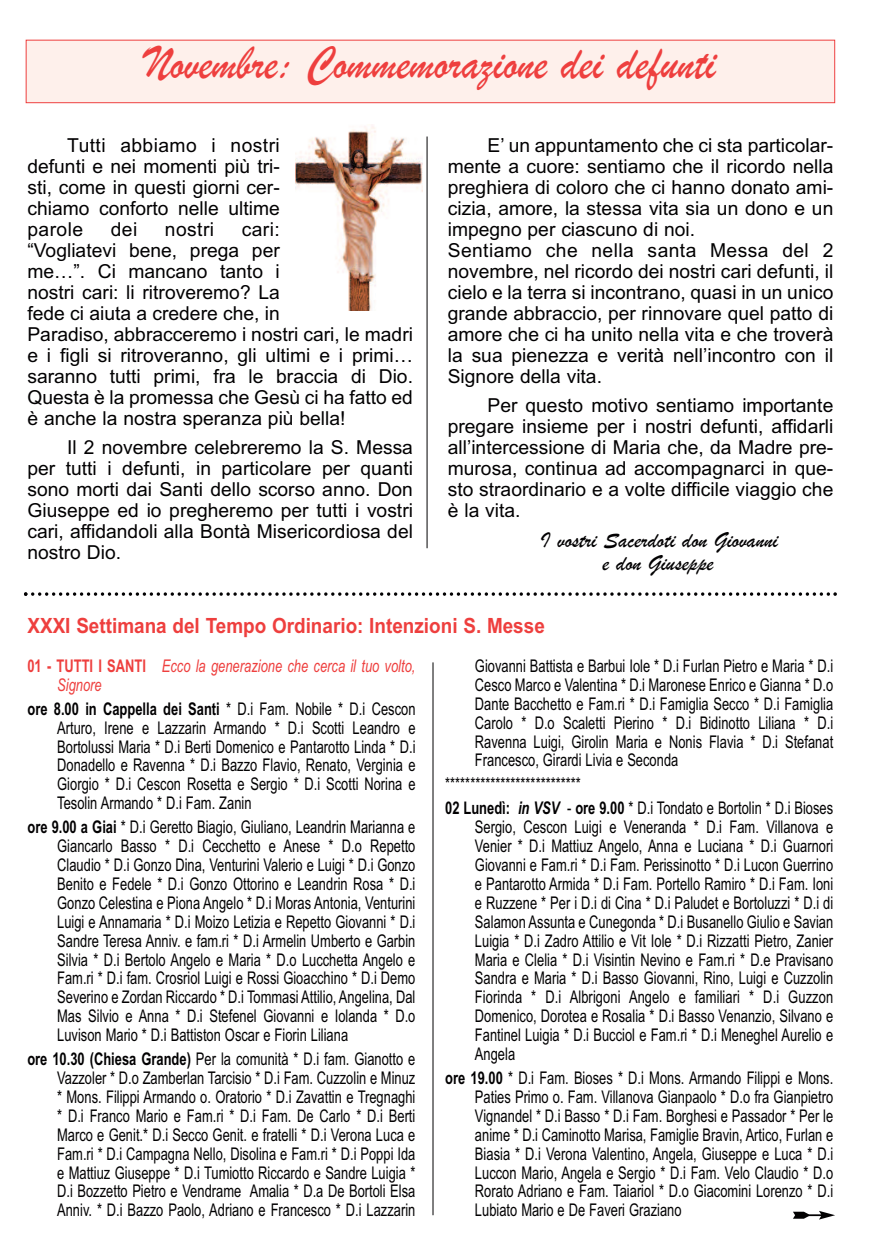
<style>
.page{position:relative;width:874px;height:1241px;background:#fff}
.page>*{position:absolute;margin:0;border:0;box-sizing:border-box;transform-origin:0 0}
.t1{font:49px "Brush Script";color:#ee3f3e;scale:.91 1}
.t2{font:22.75px/22.8px "Brush Script";color:#020102;text-align:center}
.t3{font:700 21px "Arial";color:#ee3f3e;scale:.9 1}
.t4{font:19.25px/21px "Arial";color:#020102;text-align:justify}
.t5{font:17.5px/18.9px "Arial Narrow";color:#020102;text-align:justify;scale:.9 1}
.t6{font:italic 17.5px/18.9px "Arial Narrow";color:#ee3f3e;scale:.9 1}
.s1{font-weight:700;font-style:normal}
.s2{font-weight:700}
.s3{font-weight:700;font-style:italic}
</style>
<div class="page">
<div style="left:27px;top:41px;width:806px;height:61px;background:#fef0eb"></div>
<div style="left:26px;top:40px;width:808px;height:63px;border:1px solid #ee3f3e"></div>
<hr style="left:426px;top:136px;width:1px;height:412px;background:#020102">
<img style="left:295px;top:125px;width:127px;height:185px">
<hr style="left:432px;top:662px;width:1px;height:552px;background:#020102">
<svg style="left:24px;top:592px;width:812px;height:3px"></svg>
<svg style="left:793px;top:1211px;width:41px;height:8px"></svg>
<h1 class="t1" style="left:145px;top:32px;width:628px">Novembre: Commemorazione dei defunti</h1>
<p class="t4" style="left:27px;top:135px;width:254px;text-indent:40px">Tutti abbiamo i nostri defunti e nei momenti più tri&shy;sti, come in questi giorni cer&shy;chiamo conforto nelle ultime parole</p>
<p class="t4" style="left:27px;top:219px;width:387px;text-align:left;text-indent:214px">cari:<br>“Vogliatevi bene, prega per<br>me…”. Ci mancano tanto i<br>nostri cari: li ritroveremo? La<br>fede ci aiuta a credere che, in<br>Paradiso, abbracceremo i nostri cari, le madri e i figli si ritroveranno, gli ultimi e i primi… saranno tutti primi, fra le braccia di Dio.<br>Questa è la promessa che Gesù ci ha fatto ed è anche la nostra speranza più bella!</p>
<p class="t4" style="left:27px;top:436px;width:387px;text-indent:40px">Il 2 novembre celebreremo la S. Messa per tutti i defunti, in particolare per quanti sono morti dai Santi dello scorso anno. Don Giuseppe ed io pregheremo per tutti i vostri cari, affidandoli alla Bontà Misericordiosa del nostro Dio.</p>
<p class="t4" style="left:111px;top:219px;width:28px">dei</p>
<p class="t4" style="left:165px;top:219px;width:51px">nostri</p>
<p class="t4" style="left:447px;top:135px;width:387px;text-align:left;text-indent:40px">E’ un appuntamento che ci sta particolar&shy;mente a cuore: sentiamo che il ricordo nella preghiera di coloro che ci hanno donato ami&shy;cizia, amore, la stessa vita sia un dono e un impegno per ciascuno di noi.<br>Sentiamo che nella santa Messa del 2 novembre, nel ricordo dei nostri cari defunti, il cielo e la terra si incontrano, quasi in un unico grande abbraccio, per rinnovare quel patto di amore che ci ha unito nella vita e che troverà la sua pienezza e verità nell’incontro con il Signore della vita.</p>
<p class="t4" style="left:447px;top:394px;width:387px;text-indent:40px">Per questo motivo sentiamo importante pregare insieme per i nostri defunti, affidarli all’intercessione di Maria che, da Madre pre&shy;murosa, continua ad accompagnarci in que&shy;sto straordinario e a volte difficile viaggio che è la vita.</p>
<h2 class="t2" style="left:540px;top:528px;width:239px">I vostri Sacerdoti don Giovanni e don Giuseppe</h2>
<p class="t3" style="left:27px;top:613px;width:576px">XXXI Settimana del Tempo Ordinario: Intenzioni S. Messe</p>
<p class="t6" style="left:57px;top:656px;width:399px;text-indent:-30px"><span class="s1">01 - TUTTI I SANTI</span> Ecco la generazione che cerca il tuo volto,<br>Signore</p>
<p class="t5" style="left:57px;top:699px;width:399px;text-indent:-30px"><span class="s2">ore 8.00 in Cappella dei Santi</span> * D.i Fam. Nobile * D.i Cescon Arturo, Irene e Lazzarin Armando * D.i Scotti Leandro e Bortolussi Maria * D.i Berti Domenico e Pantarotto Linda * D.i Donadello e Ravenna * D.i Bazzo Flavio, Renato, Verginia e Giorgio * D.i Cescon Rosetta e Sergio * D.i Scotti Norina e Tesolin Armando * D.i Fam. Zanin</p>
<p class="t5" style="left:57px;top:817px;width:399px;text-indent:-30px"><span class="s2">ore 9.00 a Giai</span> * D.i Geretto Biagio, Giuliano, Leandrin Marianna e Giancarlo Basso * D.i Cecchetto e Anese * D.o Repetto Claudio * D.i Gonzo Dina, Venturini Valerio e Luigi * D.i Gonzo Benito e Fedele * D.i Gonzo Ottorino e Leandrin Rosa * D.i Gonzo Celestina e Piona Angelo * D.i Moras Antonia, Venturini Luigi e Annamaria * D.i Moizo Letizia e Repetto Giovanni * D.i Sandre Teresa Anniv. e fam.ri * D.i Armelin Umberto e Garbin Silvia * D.i Bertolo Angelo e Maria * D.o Lucchetta Angelo e Fam.ri * D.i fam. Crosriol Luigi e Rossi Gioacchino * D.i Demo Severino e Zordan Riccardo * D.i Tommasi Attilio, Angelina, Dal Mas Silvio e Anna * D.i Stefenel Giovanni e Iolanda * D.o Luvison Mario * D.i Battiston Oscar e Fiorin Liliana</p>
<p class="t5" style="left:57px;top:1049px;width:399px;text-indent:-30px"><span class="s2">ore 10.30 (Chiesa Grande)</span> Per la comunità * D.i fam. Gianotto e Vazzoler * D.o Zamberlan Tarcisio * D.i Fam. Cuzzolin e Minuz * Mons. Filippi Armando o. Oratorio * D.i Zavattin e Tregnaghi * D.i Franco Mario e Fam.ri * D.i Fam. De Carlo * D.i Berti Marco e Genit.* D.i Secco Genit. e fratelli * D.i Verona Luca e Fam.ri * D.i Campagna Nello, Disolina e Fam.ri * D.i Poppi Ida e Mattiuz Giuseppe * D.i Tumiotto Riccardo e Sandre Luigia * D.i Bozzetto Pietro e Vendrame Amalia * D.a De Bortoli Elsa Anniv. * D.i Bazzo Paolo, Adriano e Francesco * D.i Lazzarin</p>
<p class="t5" style="left:474px;top:656px;width:399px">Giovanni Battista e Barbui Iole * D.i Furlan Pietro e Maria * D.i Cesco Marco e Valentina * D.i Maronese Enrico e Gianna * D.o Dante Bacchetto e Fam.ri * D.i Famiglia Secco * D.i Famiglia Carolo * D.o Scaletti Pierino * D.i Bidinotto Liliana * D.i Ravenna Luigi, Girolin Maria e Nonis Flavia * D.i Stefanat Francesco, Girardi Livia e Seconda</p>
<p class="t5" style="left:445px;top:772px;width:432px;line-height:23.8px">***************************<br><span class="s2">02 Lunedì:</span> <span class="s3">in VSV</span> - <span class="s2">ore 9.00</span> * D.i Tondato e Bortolin * D.i Bioses</p>
<p class="t5" style="left:474px;top:817px;width:399px">Sergio, Cescon Luigi e Veneranda * D.i Fam. Villanova e Venier * D.i Mattiuz Angelo, Anna e Luciana * D.i Guarnori Giovanni e Fam.ri * D.i Fam. Perissinotto * D.i Lucon Guerrino e Pantarotto Armida * D.i Fam. Portello Ramiro * D.i Fam. Ioni e Ruzzene * Per i D.i di Cina * D.i Paludet e Bortoluzzi * D.i di Salamon Assunta e Cunegonda * D.i Busanello Giulio e Savian Luigia * D.i Zadro Attilio e Vit Iole * D.i Rizzatti Pietro, Zanier Maria e Clelia * D.i Visintin Nevino e Fam.ri * D.e Pravisano Sandra e Maria * D.i Basso Giovanni, Rino, Luigi e Cuzzolin Fiorinda * D.i Albrigoni Angelo e familiari * D.i Guzzon Domenico, Dorotea e Rosalia * D.i Basso Venanzio, Silvano e Fantinel Luigia * D.i Bucciol e Fam.ri * D.i Meneghel Aurelio e Angela</p>
<p class="t5" style="left:474px;top:1068px;width:399px;text-indent:-30px"><span class="s2">ore 19.00</span> * D.i Fam. Bioses * D.i Mons. Armando Filippi e Mons.<br>Paties Primo o. Fam. Villanova Gianpaolo * D.o fra Gianpietro Vignandel * D.i Basso * D.i Fam. Borghesi e Passador * Per le anime * D.i Caminotto Marisa, Famiglie Bravin, Artico, Furlan e Biasia * D.i Verona Valentino, Angela, Giuseppe e Luca * D.i Luccon Mario, Angela e Sergio * D.i Fam. Velo Claudio * D.o Rorato Adriano e Fam. Taiariol * D.o Giacomini Lorenzo * D.i Lubiato Mario e De Faveri Graziano</p>
</div>
